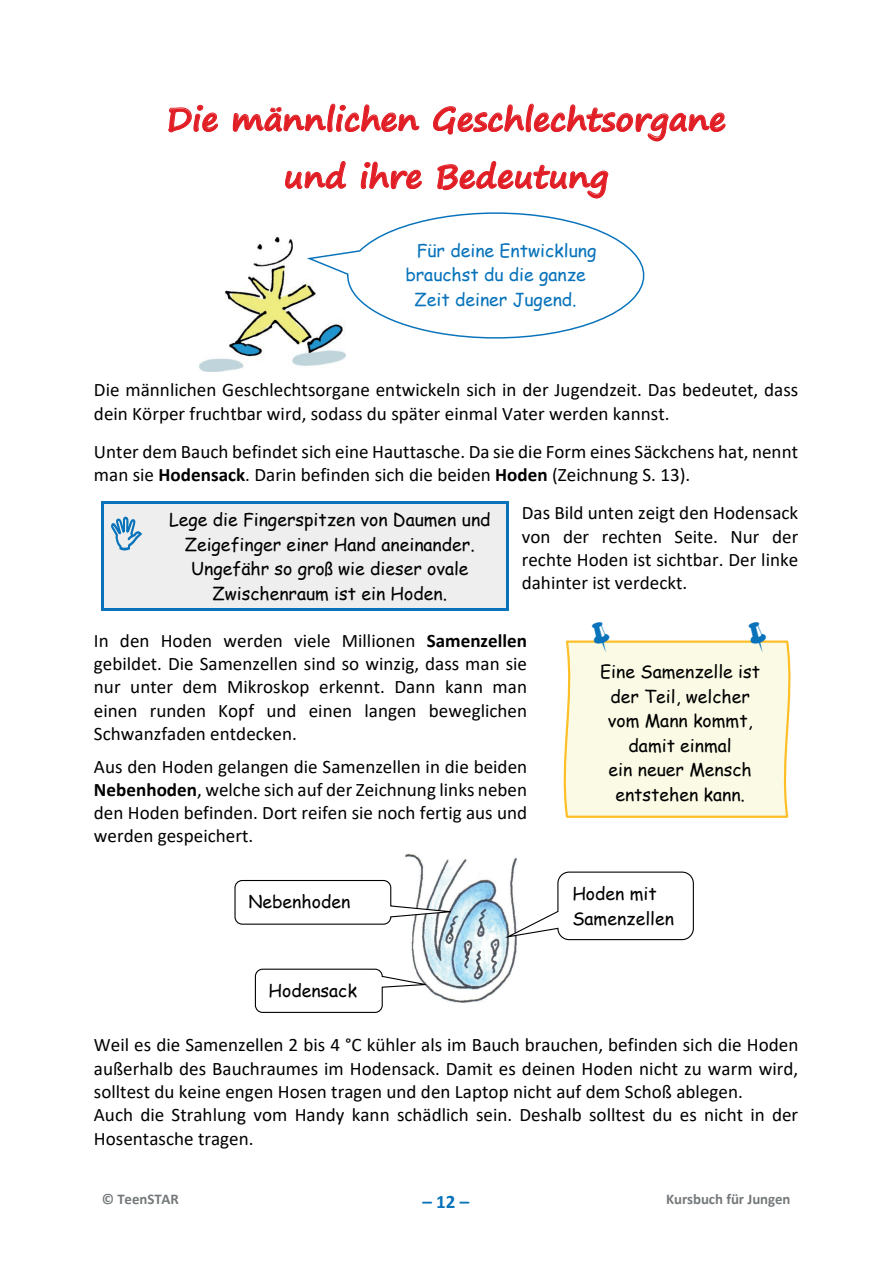
<style>
.page{position:relative;width:893px;height:1263px;background:#fff}
.page>*{position:absolute;margin:0;border:0;box-sizing:border-box;transform-origin:0 0}
.t1{font:700 31.8px/57.3px "Segoe Print";color:#e11e25;text-align:center}
.t2{font:19.05px/23.2px "Calibri";color:#000001}
.t3{font:700 19.05px "Calibri";color:#0873bb}
.t4{font:17.7px/24.6px "Comic Sans MS";color:#000001;text-align:center}
.t5{font:17.7px "Comic Sans MS";color:#0873bb}
.t6{font:700 14.85px "Calibri";letter-spacing:-.005em;color:#75797b}
.s1{font-weight:700}
</style>
<div class="page">
<img style="left:405px;top:853px;width:112px;height:150px">
<img style="left:200px;top:237px;width:146px;height:134px">
<div style="left:104px;top:504px;width:49px;height:104px;background:#edeeed"></div>
<div style="left:153px;top:504px;width:353px;height:104px;background:#edeeed"></div>
<hr style="left:104px;top:502px;width:49px;height:2px;background:#0873bb">
<hr style="left:155px;top:502px;width:351px;height:2px;background:#0873bb">
<hr style="left:102px;top:504px;width:2px;height:104px;background:#0873bb">
<hr style="left:104px;top:608px;width:49px;height:2px;background:#0873bb">
<hr style="left:154px;top:608px;width:352px;height:2px;background:#0873bb">
<hr style="left:506px;top:504px;width:2px;height:104px;background:#0873bb">
<svg style="left:501px;top:871px;width:193px;height:70px"></svg>
<svg style="left:234px;top:879px;width:229px;height:46px"></svg>
<svg style="left:254px;top:968px;width:180px;height:45px"></svg>
<svg style="left:308px;top:212px;width:337px;height:134px"></svg>
<svg style="left:563px;top:640px;width:228px;height:178px"></svg>
<h1 class="t1" style="left:167px;top:90px;width:561px">Die männlichen Geschlechtsorgane und ihre Bedeutung</h1>
<p class="t5" style="left:417px;top:237px;width:181px">Für deine Entwicklung</p>
<p class="t5" style="left:405px;top:262px;width:182px">brauchst du die ganze</p>
<p class="t5" style="left:415px;top:287px;width:164px">Zeit deiner Jugend.</p>
<p class="t2" style="left:94px;top:378px;width:706px">Die männlichen Geschlechtsorgane entwickeln sich in der Jugendzeit. Das bedeutet, dass dein Körper fruchtbar wird, sodass du später einmal Vater werden kannst.</p>
<p class="t2" style="left:94px;top:439px;width:706px">Unter dem Bauch befindet sich eine Hauttasche. Da sie die Form eines Säckchens hat, nennt man sie <span class="s1">Hodensack</span>. Darin befinden sich die beiden <span class="s1">Hoden</span> (Zeichnung S. 13).</p>
<p class="t2" style="left:522px;top:501px;width:278px;text-align:justify">Das Bild unten zeigt den Hodensack von der rechten Seite. Nur der rechte Hoden ist sichtbar. Der linke dahinter ist verdeckt.</p>
<p class="t4" style="left:169px;top:507px;width:323px">Lege die Fingerspitzen von Daumen und Zeigefinger einer Hand aneinander.<br>Ungefähr so groß wie dieser ovale Zwischenraum ist ein Hoden.</p>
<p class="t2" style="left:94px;top:628px;width:435px;text-align:justify">In den Hoden werden viele Millionen <span class="s1">Samenzellen </span>gebildet. Die Samenzellen sind so winzig, dass man sie nur unter dem Mikroskop erkennt. Dann kann man einen runden Kopf und einen langen beweglichen Schwanzfaden entdecken.</p>
<p class="t2" style="left:94px;top:754px;width:435px;text-align:justify">Aus den Hoden gelangen die Samenzellen in die beiden <span class="s1">Nebenhoden</span>, welche sich auf der Zeichnung links neben den Hoden befinden. Dort reifen sie noch fertig aus und werden gespeichert.</p>
<p class="t4" style="left:248px;top:888px;width:103px">Nebenhoden</p>
<p class="t4" style="left:268px;top:977px;width:90px">Hodensack</p>
<p class="t4" style="left:600px;top:658px;width:161px">Eine Samenzelle ist der Teil, welcher vom Mann kommt, damit einmal<br>ein neuer Mensch entstehen kann.</p>
<p class="t4" style="left:572px;top:881px;width:103px;text-align:left">Hoden mit<br>Samenzellen</p>
<p class="t2" style="left:94px;top:1033px;width:706px">Weil es die Samenzellen 2 bis 4 °C kühler als im Bauch brauchen, befinden sich die Hoden außerhalb des Bauchraumes im Hodensack. Damit es deinen Hoden nicht zu warm wird, solltest du keine engen Hosen tragen und den Laptop nicht auf dem Schoß ablegen.<br>Auch die Strahlung vom Handy kann schädlich sein. Deshalb solltest du es nicht in der Hosentasche tragen.</p>
<p class="t6" style="left:102px;top:1188px;width:79px">© TeenSTAR</p>
<p class="t3" style="left:422px;top:1188px;width:49px">–12–</p>
<p class="t6" style="left:666px;top:1188px;width:126px">Kursbuch für Jungen</p>
</div>
